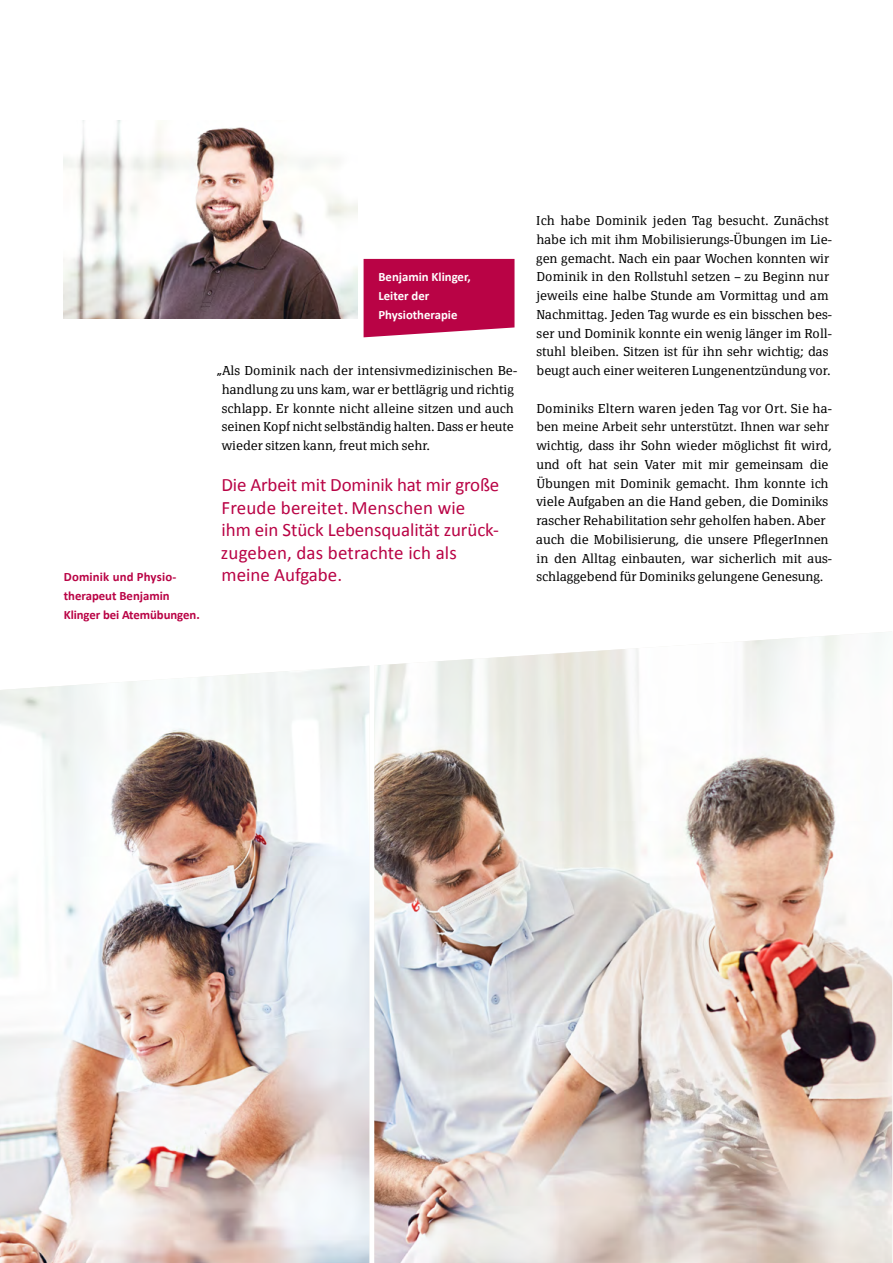
<style>
.page{position:relative;width:893px;height:1263px;background:#fff}
.page>*{position:absolute;margin:0;border:0;box-sizing:border-box;transform-origin:0 0}
.t1{font:18.9px/22.5px "Calibri";letter-spacing:-.005em;color:#b90345}
.t2{font:300 12.9px/18.8px "Page Serif OT";color:#000}
.t3{font:300 12.75px/18.8px "Page Serif OT";color:#000}
.t4{font:700 12.75px/18.8px "Calibri";color:#b90345}
.t5{font:700 12.75px/18.8px "Calibri";color:#fff}
.t6{font:300 12.45px "Page Serif OT";color:#000}
.s1{font-size:12.9px}
</style>
<div class="page">
<img style="left:0;top:666px;width:369px;height:597px">
<img style="left:64px;top:120px;width:293px;height:199px">
<img style="left:374px;top:632px;width:518px;height:631px">
<div style="left:364px;top:259px;width:150px;height:78px;background:#b90345"></div>
<p class="t3" style="left:536px;top:211px;width:297px">Ich habe Dominik jeden Tag besucht. Zunächst habe ich mit ihm Mobilisierungs-Übungen im Lie&shy;gen gemacht. Nach ein paar Wochen konnten wir Dominik in den Rollstuhl setzen – zu Beginn nur jeweils eine halbe Stunde am Vormittag und am Nachmittag. Jeden Tag wurde es ein bisschen bes&shy;ser und Dominik konnte ein wenig länger im Roll&shy;stuhl bleiben. Sitzen ist für ihn sehr wichtig; das beugt auch einer weiteren Lungenentzündung vor.</p>
<p class="t3" style="left:536px;top:399px;width:297px">Dominiks Eltern waren jeden Tag vor Ort. Sie ha-</p>
<p class="t6" style="left:536px;top:420px;width:294px">ben meine Arbeit sehr unterstützt. Ihnen war sehr</p>
<p class="t3" style="left:536px;top:436px;width:297px">wichtig, dass ihr Sohn wieder möglichst fit wird, und oft hat sein Vater mit mir gemeinsam die<br>Übungen mit Dominik gemacht. Ihm konnte ich</p>
<p class="t2" style="left:536px;top:492px;width:293px">viele Aufgaben an die Hand geben, die Dominiks rascher Rehabilitation sehr geholfen haben. Aber</p>
<p class="t3" style="left:536px;top:530px;width:297px"><span class="s1">auch d</span>ie Mobilisierung, die unsere PflegerInnen in den Alltag einbauten, war sicherlich mit aus-</p>
<p class="t5" style="left:378px;top:267px;width:94px">Benjamin Klinger,<br>Leiter der<br>Physiotherapie</p>
<p class="t3" style="left:222px;top:361px;width:297px;text-indent:-5px">„Als Dominik nach der intensivmedizinischen Be&shy;handlung zu uns kam, war er bettlägrig und richtig schlapp. Er konnte nicht alleine sitzen und auch seinen Kopf nicht selbständig halten. Dass er heute wieder sitzen kann, freut mich sehr.</p>
<h1 class="t1" style="left:221px;top:473px;width:280px">Die Arbeit mit Dominik hat mir große<br>Freude bereitet. Menschen wie<br>ihm ein Stück Lebensqualität zurück&shy;zugeben, das betrachte ich als meine Aufgabe.</h1>
<p class="t4" style="left:64px;top:567px;width:114px">Dominik und Physio-</p>
<p class="t3" style="left:536px;top:567px;width:288px">schlaggebend für Dominiks gelungene Genesung.</p>
<p class="t4" style="left:64px;top:586px;width:138px">therapeut Benjamin<br>Klinger bei Atemübungen.</p>
</div>
